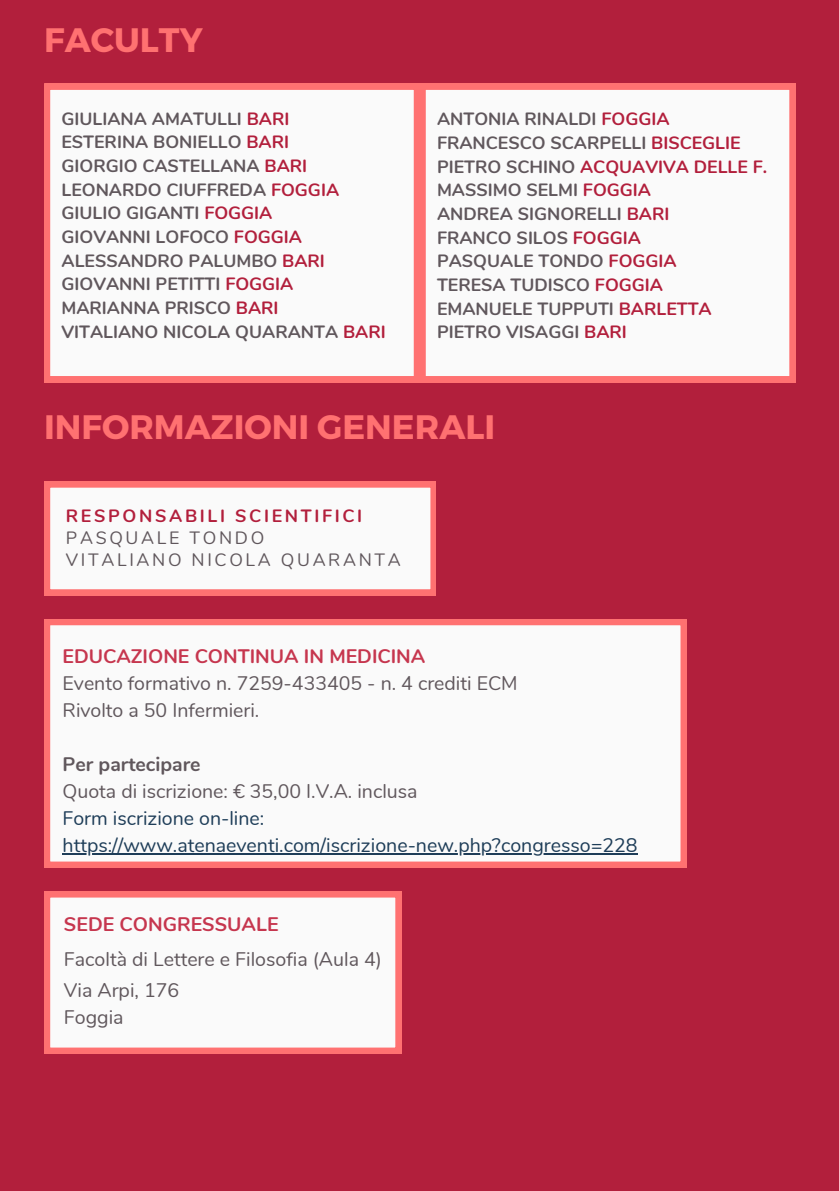
<style>
.page{position:relative;width:839px;height:1191px;background:#fff}
.page>*{position:absolute;margin:0;border:0;box-sizing:border-box;transform-origin:0 0}
.t1{font:700 34px "Montserrat";color:#ff7171}
.t2{font:19.6px/27px "Nunito";color:#60575c}
.t3{font:19.6px/27px "Nunito";color:#1e3d58}
.t4{font:700 19.6px "Nunito";color:#c6364e}
.t5{font:700 19.6px "Nunito";color:#60575c}
.t6{font:700 17.8px/23.6px "Nunito";color:#60575c}
.t7{font:17.8px/22.2px "Nunito";letter-spacing:.15em;color:#60575c}
.s1{color:#b21f3c}
.s2{font-weight:700;color:#b21f3c}
</style>
<div class="page">
<div style="left:0;top:0;width:838px;height:1191px;background:#b21f3c"></div>
<svg style="left:44px;top:84px;width:375px;height:298px"></svg>
<svg style="left:44px;top:619px;width:642px;height:249px"></svg>
<hr style="left:63px;top:853px;width:574px;height:2px;background:#1e3d58">
<svg style="left:44px;top:892px;width:357px;height:162px"></svg>
<svg style="left:420px;top:84px;width:375px;height:298px"></svg>
<svg style="left:44px;top:482px;width:392px;height:113px"></svg>
<h1 class="t1" style="left:44px;top:18px;width:160px">FACULTY</h1>
<h2 class="t6" style="left:61px;top:107px;width:326px">GIULIANA AMATULLI <span class="s1">BARI<br></span>ESTERINA BONIELLO <span class="s1">BARI<br></span>GIORGIO CASTELLANA <span class="s1">BARI<br></span>LEONARDO CIUFFREDA <span class="s1">FOGGIA<br></span>GIULIO GIGANTI <span class="s1">FOGGIA<br></span>GIOVANNI LOFOCO <span class="s1">FOGGIA<br></span>ALESSANDRO PALUMBO <span class="s1">BARI<br></span>GIOVANNI PETITTI <span class="s1">FOGGIA<br></span>MARIANNA PRISCO <span class="s1">BARI<br></span>VITALIANO NICOLA QUARANTA <span class="s1">BARI</span></h2>
<h1 class="t6" style="left:437px;top:107px;width:332px">ANTONIA RINALDI <span class="s1">FOGGIA<br></span>FRANCESCO SCARPELLI <span class="s1">BISCEGLIE<br></span>PIETRO SCHINO <span class="s1">ACQUAVIVA DELLE F.<br></span>MASSIMO SELMI <span class="s1">FOGGIA<br></span>ANDREA SIGNORELLI <span class="s1">BARI<br></span>FRANCO SILOS <span class="s1">FOGGIA<br></span>PASQUALE TONDO <span class="s1">FOGGIA<br></span>TERESA TUDISCO <span class="s1">FOGGIA<br></span>EMANUELE TUPPUTI <span class="s1">BARLETTA<br></span>PIETRO VISAGGI <span class="s1">BARI</span></h1>
<h2 class="t1" style="left:44px;top:405px;width:452px">INFORMAZIONI GENERALI</h2>
<h3 class="t7" style="left:66px;top:505px;width:336px"><span class="s2">RESPONSABILI SCIENTIFICI<br></span>PASQUALE TONDO<br>VITALIANO NICOLA QUARANTA</h3>
<p class="t4" style="left:63px;top:643px;width:364px">EDUCAZIONE CONTINUA IN MEDICINA</p>
<p class="t2" style="left:63px;top:670px;width:456px">Evento formativo n. 7259-433405 - n. 4 crediti ECM<br>Rivolto a 50 Infermieri.</p>
<p class="t5" style="left:63px;top:751px;width:139px">Per partecipare</p>
<p class="t2" style="left:63px;top:778px;width:356px">Quota di iscrizione: € 35,00 I.V.A. inclusa</p>
<p class="t3" style="left:63px;top:805px;width:576px">Form iscrizione on-line: https://www.atenaeventi.com/iscrizione-new.php?congresso=228</p>
<p class="t4" style="left:64px;top:911px;width:216px">SEDE CONGRESSUALE</p>
<p class="t2" style="left:64px;top:943px;width:319px;line-height:31.6px">Facoltà di Lettere e Filosofia (Aula 4)<br>Via Arpi, 176</p>
<p class="t2" style="left:64px;top:1004px;width:61px">Foggia</p>
</div>
